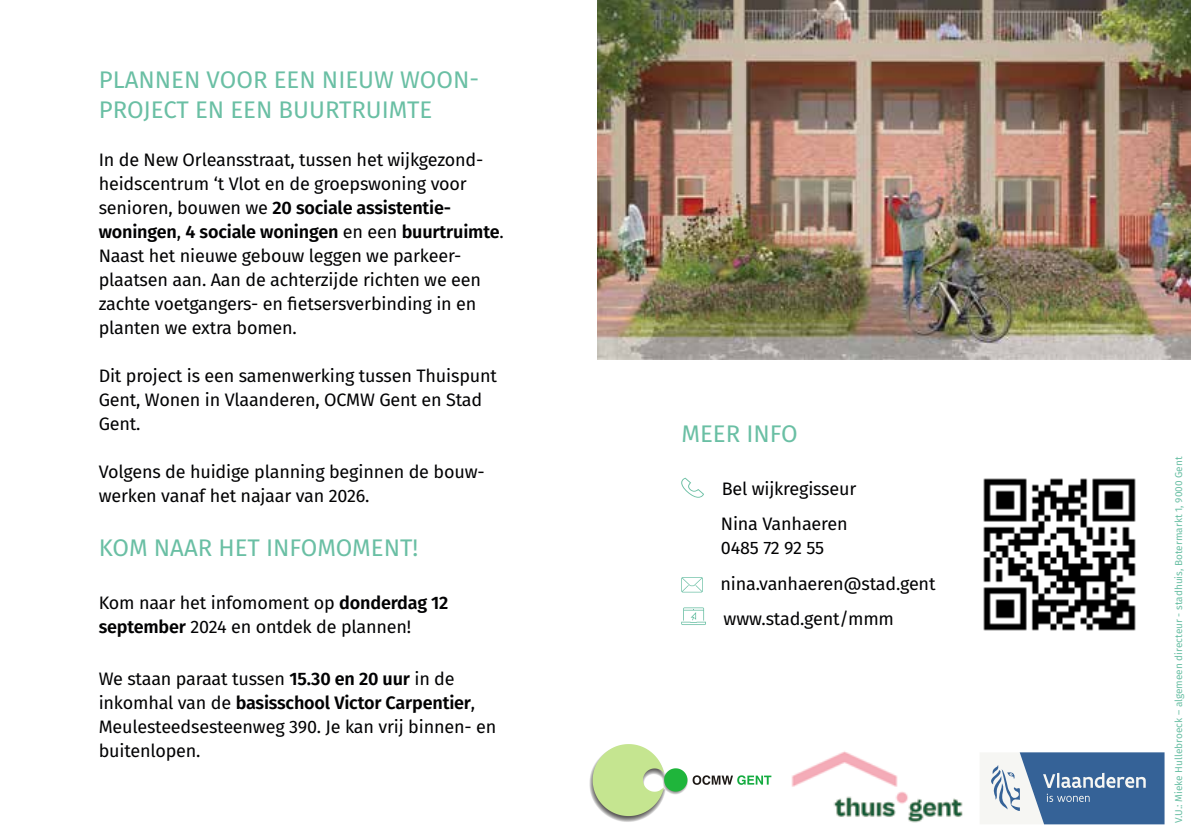
<style>
.page{position:relative;width:1191px;height:840px;background:#fff}
.page>*{position:absolute;margin:0;border:0;box-sizing:border-box;transform-origin:0 0}
.t1{font:24px/30px "Fira Sans";color:#6abfa4}
.t2{font:18px/24px "Fira Sans";letter-spacing:-.01em;color:#020203}
.t3{font:10px "Fira Sans";color:#6abfa4}
.s1{font-weight:600}
</style>
<div class="page">
<svg style="left:681px;top:477px;width:23px;height:20px"></svg>
<svg style="left:681px;top:577px;width:22px;height:15px"></svg>
<svg style="left:681px;top:607px;width:25px;height:17px"></svg>
<img style="left:983px;top:478px;width:153px;height:153px">
<svg style="left:980px;top:752px;width:184px;height:71px"></svg>
<svg style="left:589px;top:744px;width:182px;height:77px"></svg>
<img style="left:791px;top:751px;width:172px;height:72px">
<img style="left:597px;top:0;width:594px;height:360px">
<h1 class="t1" style="left:99px;top:64px;width:382px">PLANNEN VOOR EEN NIEUW WOON-<br>PROJECT EN EEN BUURTRUIMTE</h1>
<p class="t2" style="left:99px;top:147px;width:406px">In de New Orleansstraat, tussen het wijkgezond&shy;heidscentrum ‘t Vlot en de groepswoning voor senioren, bouwen we <span class="s1">20 sociale assistentie&shy;woningen</span>, <span class="s1">4 sociale woningen</span> en een <span class="s1">buurtruimte</span>.<br>Naast het nieuwe gebouw leggen we parkeer&shy;plaatsen aan. Aan de achterzijde richten we een zachte voetgangers- en fietsersverbinding in en planten we extra bomen.</p>
<p class="t2" style="left:99px;top:363px;width:400px">Dit project is een samenwerking tussen Thuispunt<br>Gent, Wonen in Vlaanderen, OCMW Gent en Stad<br>Gent.</p>
<p class="t2" style="left:99px;top:459px;width:387px">Volgens de huidige planning beginnen de bouw&shy;werken vanaf het najaar van 2026.</p>
<h1 class="t1" style="left:99px;top:532px;width:321px">KOM NAAR HET INFOMOMENT!</h1>
<p class="t2" style="left:99px;top:589px;width:351px">Kom naar het infomoment op <span class="s1">donderdag 12 september</span> 2024 en ontdek de plannen!</p>
<p class="t2" style="left:99px;top:666px;width:399px">We staan paraat tussen <span class="s1">15.30 en 20 uur</span> in de inkomhal van de <span class="s1">basisschool Victor Carpentier</span>, Meulesteedsesteenweg 390. Je kan vrij binnen- en buitenlopen.</p>
<h1 class="t1" style="left:681px;top:418px;width:118px">MEER INFO</h1>
<p class="t2" style="left:721px;top:470px;width:137px;line-height:35.4px">Bel wijkregisseur<br>Nina Vanhaeren</p>
<p class="t2" style="left:720px;top:529px;width:216px;line-height:35.4px">0485 72 92 55 nina.vanhaeren@stad.gent www.stad.gent/mmm</p>
<p class="t3" style="left:1171px;top:822px;width:367px;rotate:-90deg">V.U.: Mieke Hullebroeck – algemeen directeur - stadhuis, Botermarkt 1, 9000 Gent</p>
</div>
